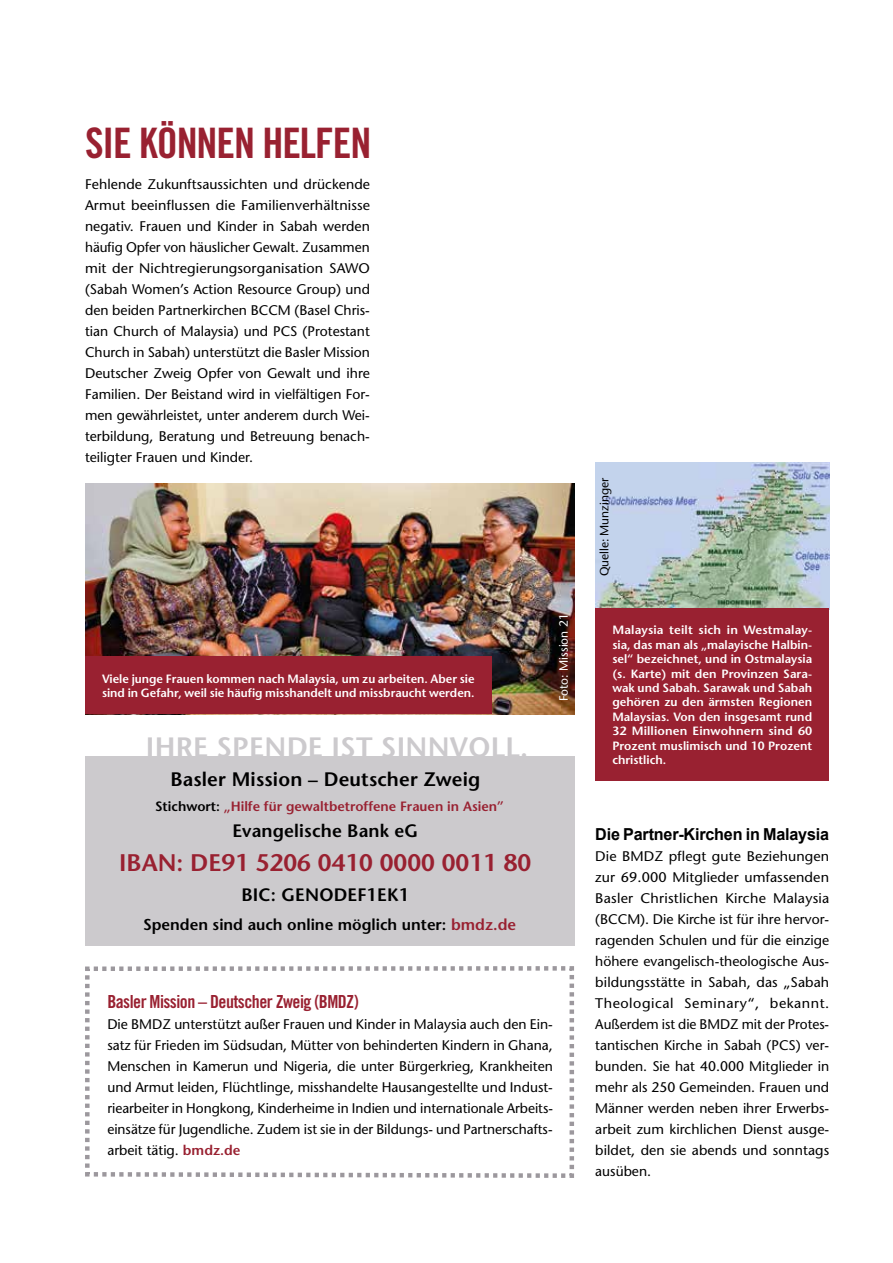
<style>
.page{position:relative;width:893px;height:1263px;background:#fff}
.page>*{position:absolute;margin:0;border:0;box-sizing:border-box;transform-origin:0 0}
.t1{font:42px "Trade Gothic LT Std Bd Cn 20";letter-spacing:-.025em;color:#992131}
.t2{font:600 28.05px "Stone Sans";letter-spacing:.01em;color:#cccacd}
.t3{font:600 24px "Stone Sans";color:#992131}
.t4{font:600 19.5px "Stone Sans";letter-spacing:.01em;color:#000}
.t5{font:18px "Trade Gothic LT Std Bd Cn 20";letter-spacing:-.03em;color:#992131}
.t6{font:600 18px "Stone Sans";letter-spacing:.01em;color:#000}
.t7{font:700 16.5px "Arial";letter-spacing:-.015em;color:#000}
.t8{font:600 15.75px "Stone Sans";color:#000}
.t9{font:13.95px/21px "Stone Sans";color:#000;text-align:justify}
.t10{font:600 13.5px "Stone Sans";color:#992131}
.t11{font:600 12px/14.4px "Stone Sans";color:#fff}
.t12{font:12px "Stone Sans";color:#000}
.t13{font:12px "Stone Sans";color:#fff}
.s1{color:#000}
.s2{color:#992131}
.s3{font-weight:600;color:#992131}
</style>
<div class="page">
<svg style="left:85px;top:966px;width:489px;height:212px"></svg>
<img style="left:85px;top:483px;width:489px;height:231px">
<img style="left:595px;top:462px;width:234px;height:146px">
<div style="left:85px;top:657px;width:407px;height:57px;background:#992131"></div>
<div style="left:595px;top:608px;width:234px;height:173px;background:#992131"></div>
<div style="left:85px;top:756px;width:489px;height:189px;background:#cccacd"></div>
<h1 class="t1" style="left:85px;top:117px;width:288px">SIE KÖNNEN HELFEN</h1>
<p class="t9" style="left:85px;top:174px;width:287px">Fehlende Zukunftsaussichten und drückende Armut beeinflussen die Familienverhältnisse negativ. Frauen und Kinder in Sabah werden häufig Opfer von häuslicher Gewalt. Zusammen mit der Nichtregierungsorganisation SAWO (Sabah Women’s Action Resource Group) und den beiden Partnerkirchen BCCM (Basel Chris&shy;tian Church of Malaysia) und PCS (Protestant Church in Sabah) unterstützt die Basler Mission Deutscher Zweig Opfer von Gewalt und ihre Familien. Der Beistand wird in vielfältigen For&shy;men gewährleistet, unter anderem durch Wei&shy;terbildung, Beratung und Betreuung benach&shy;teiligter Frauen und Kinder.</p>
<p class="t11" style="left:102px;top:671px;width:374px">Viele junge Frauen kommen nach Malaysia, um zu arbeiten. Aber sie sind in Gefahr, weil sie häufig misshandelt und missbraucht werden.</p>
<h2 class="t2" style="left:146px;top:730px;width:384px">IHRE SPENDE IST SINNVOLL.</h2>
<h3 class="t4" style="left:170px;top:767px;width:311px">Basler Mission – Deutscher Zweig</h3>
<p class="t10" style="left:155px;top:798px;width:350px"><span class="s1">Stichwort:</span> „Hilfe für gewaltbetroffene Frauen in Asien”</p>
<p class="t6" style="left:232px;top:820px;width:187px">Evangelische Bank eG</p>
<h3 class="t3" style="left:119px;top:849px;width:414px">IBAN: DE91 5206 0410 0000 0011 80</h3>
<p class="t6" style="left:241px;top:884px;width:169px">BIC: GENODEF1EK1</p>
<p class="t8" style="left:143px;top:915px;width:375px">Spenden sind auch online möglich unter: <span class="s2">bmdz.de</span></p>
<p class="t13" style="left:556px;top:701px;width:89px;rotate:-90deg">Foto: Mission 21</p>
<p class="t5" style="left:107px;top:991px;width:253px">Basler Mission – Deutscher Zweig (BMDZ)</p>
<p class="t9" style="left:107px;top:1014px;width:447px">Die BMDZ unterstützt außer Frauen und Kinder in Malaysia auch den Ein&shy;satz für Frieden im Südsudan, Mütter von behinderten Kindern in Ghana, Menschen in Kamerun und Nigeria, die unter Bürgerkrieg, Krankheiten und Armut leiden, Flüchtlinge, misshandelte Hausangestellte und Indust&shy;riearbeiter in Hongkong, Kinderheime in Indien und internationale Arbeits&shy;einsätze für Jugendliche. Zudem ist sie in der Bildungs- und Partnerschafts&shy;arbeit tätig. <span class="s3">bmdz.de</span></p>
<p class="t12" style="left:597px;top:576px;width:100px;rotate:-90deg">Quelle: Munzinger</p>
<p class="t11" style="left:612px;top:623px;width:201px;text-align:justify">Malaysia teilt sich in Westmalay&shy;sia, das man als „malayische Halbin&shy;sel“ bezeichnet, und in Ostmalaysia (s. Karte) mit den Provinzen Sara&shy;wak und Sabah. Sarawak und Sabah gehören zu den ärmsten Regionen Malaysias. Von den insgesamt rund 32 Millionen Einwohnern sind 60<br>Prozent muslimisch und 10 Prozent christlich.</p>
<p class="t7" style="left:595px;top:823px;width:235px">Die Partner-Kirchen in Malaysia</p>
<p class="t9" style="left:595px;top:846px;width:236px">Die BMDZ pflegt gute Beziehungen zur 69.000 Mitglieder umfassenden Basler Christlichen Kirche Malaysia (BCCM). Die Kirche ist für ihre hervor&shy;ragenden Schulen und für die einzige höhere evangelisch-theologische Aus&shy;bildungsstätte in Sabah, das „Sabah Theological Seminary“, bekannt.<br>Außerdem ist die BMDZ mit der Protes&shy;tantischen Kirche in Sabah (PCS) ver&shy;bunden. Sie hat 40.000 Mitglieder in mehr als 250 Gemeinden. Frauen und Männer werden neben ihrer Erwerbs&shy;arbeit zum kirchlichen Dienst ausge&shy;bildet, den sie abends und sonntags ausüben.</p>
</div>
